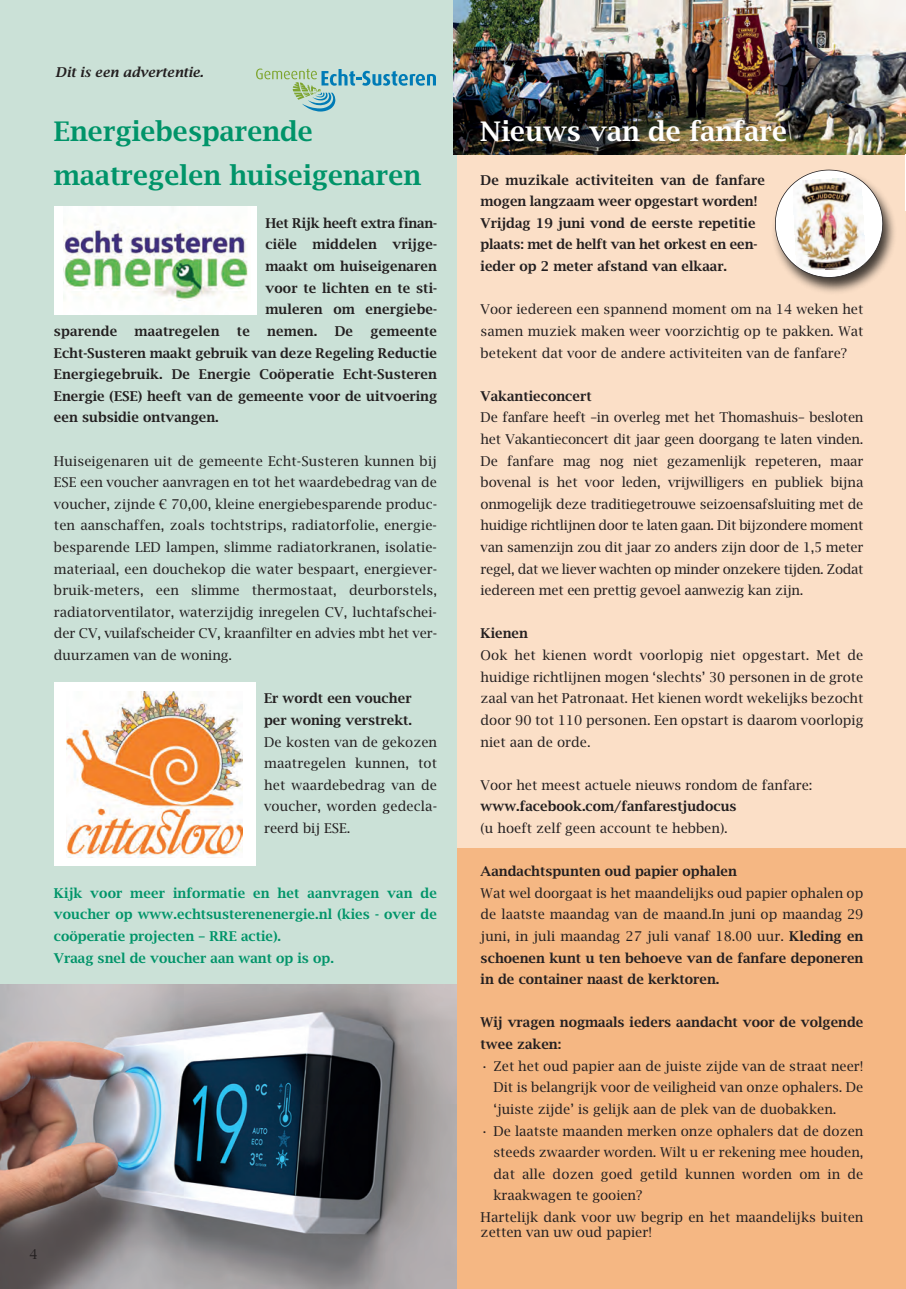
<style>
.page{position:relative;width:906px;height:1289px;background:#fff}
.page>*{position:absolute;margin:0;border:0;box-sizing:border-box;transform-origin:0 0}
.t1{font:600 27px/43.2px "Lucida Bright";color:#009469}
.t2{font:600 27px "Lucida Bright";color:#fff}
.t3{font:13.5px/21.6px "Lucida Bright";color:#231f20;text-align:justify}
.t4{font:600 13.5px/21.6px "Lucida Bright";color:#231f20}
.t5{font:600 13.5px/21.6px "Lucida Bright";color:#009469}
.t6{font:italic 600 13.5px "Lucida Bright";color:#231f20}
.s1{font-weight:600}
</style>
<div class="page">
<div style="left:454px;top:847px;width:452px;height:441px;background:#f5b783"></div>
<div style="left:456px;top:0;width:450px;height:847px;background:#fbdfc7"></div>
<div style="left:0;top:0;width:456px;height:1288px;background:#cbe1d7"></div>
<img style="left:797px;top:199px;width:97px;height:93px">
<img style="left:774px;top:169px;width:110px;height:110px">
<div style="left:54px;top:206px;width:202px;height:108px;background:#fff"></div>
<img style="left:63px;top:224px;width:185px;height:81px">
<div style="left:54px;top:681px;width:201px;height:184px;background:#fff"></div>
<img style="left:66px;top:691px;width:176px;height:167px">
<img style="left:0;top:984px;width:456px;height:304px">
<svg style="left:256px;top:69px;width:180px;height:42px"></svg>
<img style="left:454px;top:0;width:452px;height:154px">
<hr style="left:905px;top:155px;width:1px;height:56px;background:#fff">
<p class="t6" style="left:55px;top:64px;width:150px">Dit is een advertentie.</p>
<h1 class="t1" style="left:54px;top:110px;width:369px">Energiebesparende maatregelen huiseigenaren</h1>
<p class="t4" style="left:265px;top:212px;width:173px;text-align:justify">Het Rijk heeft extra finan&shy;ciële middelen vrijge&shy;maakt om huiseigenaren voor te lichten en te sti&shy;muleren om energiebe-</p>
<p class="t4" style="left:54px;top:320px;width:65px">sparende</p>
<p class="t4" style="left:135px;top:320px;width:86px">maatregelen</p>
<p class="t4" style="left:237px;top:320px;width:14px">te</p>
<p class="t4" style="left:267px;top:320px;width:52px">nemen.</p>
<p class="t4" style="left:335px;top:320px;width:20px">De</p>
<p class="t4" style="left:54px;top:320px;width:385px;text-align:justify;text-indent:316px">gemeente Echt-Susteren maakt gebruik van deze Regeling Reductie Energiegebruik. De Energie Coöperatie Echt-Susteren Energie (ESE) heeft van de gemeente voor de uitvoering een subsidie ontvangen.</p>
<p class="t3" style="left:54px;top:450px;width:385px">Huiseigenaren uit de gemeente Echt-Susteren kunnen bij ESE een voucher aanvragen en tot het waardebedrag van de voucher, zijnde € 70,00, kleine energiebesparende produc&shy;ten aanschaffen, zoals tochtstrips, radiatorfolie, energie&shy;besparende LED lampen, slimme radiatorkranen, isolatie&shy;materiaal, een douchekop die water bespaart, energiever&shy;bruik-meters, een slimme thermostaat, deurborstels, radiatorventilator, waterzijdig inregelen CV, luchtafschei&shy;der CV, vuilafscheider CV, kraanfilter en advies mbt het ver&shy;duurzamen van de woning.</p>
<p class="t4" style="left:264px;top:687px;width:149px">Er wordt een voucher per woning verstrekt.</p>
<p class="t3" style="left:264px;top:731px;width:174px">De kosten van de gekozen maatregelen kunnen, tot het waardebedrag van de voucher, worden gedecla&shy;reerd bij ESE.</p>
<p class="t5" style="left:54px;top:882px;width:385px">Kijk voor meer informatie en het aanvragen van de voucher op www.echtsusterenenergie.nl (kies - over de coöperatie projecten – RRE actie).<br>Vraag snel de voucher aan want op is op.</p>
<p class="t3" style="left:30px;top:1243px;width:10px">4</p>
<h1 class="t2" style="left:480px;top:116px;width:308px">Nieuws van de fanfare</h1>
<p class="t4" style="left:480px;top:169px;width:286px">De muzikale activiteiten van de fanfare mogen langzaam weer opgestart worden!<br>Vrijdag 19 juni vond de eerste repetitie plaats: met de helft van het orkest en een&shy;ieder op 2 meter afstand van elkaar.</p>
<p class="t3" style="left:480px;top:299px;width:384px">Voor iedereen een spannend moment om na 14 weken het samen muziek maken weer voorzichtig op te pakken. Wat betekent dat voor de andere activiteiten van de fanfare?</p>
<p class="t4" style="left:480px;top:385px;width:112px">Vakantieconcert</p>
<p class="t3" style="left:480px;top:407px;width:384px">De fanfare heeft –in overleg met het Thomashuis– besloten het Vakantieconcert dit jaar geen doorgang te laten vinden.<br>De fanfare mag nog niet gezamenlijk repeteren, maar bovenal is het voor leden, vrijwilligers en publiek bijna onmogelijk deze traditiegetrouwe seizoensafsluiting met de huidige richtlijnen door te laten gaan. Dit bijzondere moment van samenzijn zou dit jaar zo anders zijn door de 1,5 meter regel, dat we liever wachten op minder onzekere tijden. Zodat iedereen met een prettig gevoel aanwezig kan zijn.</p>
<p class="t4" style="left:480px;top:623px;width:49px">Kienen</p>
<p class="t3" style="left:480px;top:644px;width:384px">Ook het kienen wordt voorlopig niet opgestart. Met de huidige richtlijnen mogen ‘slechts’ 30 personen in de grote zaal van het Patronaat. Het kienen wordt wekelijks bezocht door 90 tot 110 personen. Een opstart is daarom voorlopig niet aan de orde.</p>
<p class="t3" style="left:480px;top:774px;width:333px">Voor het meest actuele nieuws rondom de fanfare:</p>
<p class="t4" style="left:480px;top:795px;width:257px">www.facebook.com/fanfarestjudocus</p>
<p class="t3" style="left:480px;top:817px;width:249px">(u hoeft zelf geen account te hebben).</p>
<p class="t4" style="left:480px;top:860px;width:258px">Aandachtspunten oud papier ophalen</p>
<p class="t3" style="left:480px;top:882px;width:384px">Wat wel doorgaat is het maandelijks oud papier ophalen op de laatste maandag van de maand.In juni op maandag 29 juni, in juli maandag 27 juli vanaf 18.00 uur. <span class="s1">Kleding en schoenen kunt u ten behoeve van de fanfare deponeren in de container naast de kerktoren.</span></p>
<p class="t4" style="left:480px;top:1011px;width:384px">Wij vragen nogmaals ieders aandacht voor de volgende twee zaken:</p>
<p class="t3" style="left:493px;top:1055px;width:371px;text-indent:-13px">• Zet het oud papier aan de juiste zijde van de straat neer!<br>Dit is belangrijk voor de veiligheid van onze ophalers. De ‘juiste zijde’ is gelijk aan de plek van de duobakken.</p>
<p class="t3" style="left:480px;top:1119px;width:384px">• De laatste maanden merken onze ophalers dat de dozen</p>
<p class="t3" style="left:493px;top:1141px;width:371px">steeds zwaarder worden. Wilt u er rekening mee houden,</p>
<p class="t3" style="left:493px;top:1163px;width:371px">dat alle dozen goed getild kunnen worden om in de</p>
<p class="t3" style="left:493px;top:1184px;width:151px">kraakwagen te gooien?</p>
<p class="t3" style="left:480px;top:1206px;width:384px">Hartelijk dank voor uw begrip en het maandelijks buiten</p>
<p class="t3" style="left:480px;top:1221px;width:173px">zetten van uw oud papier!</p>
</div>
